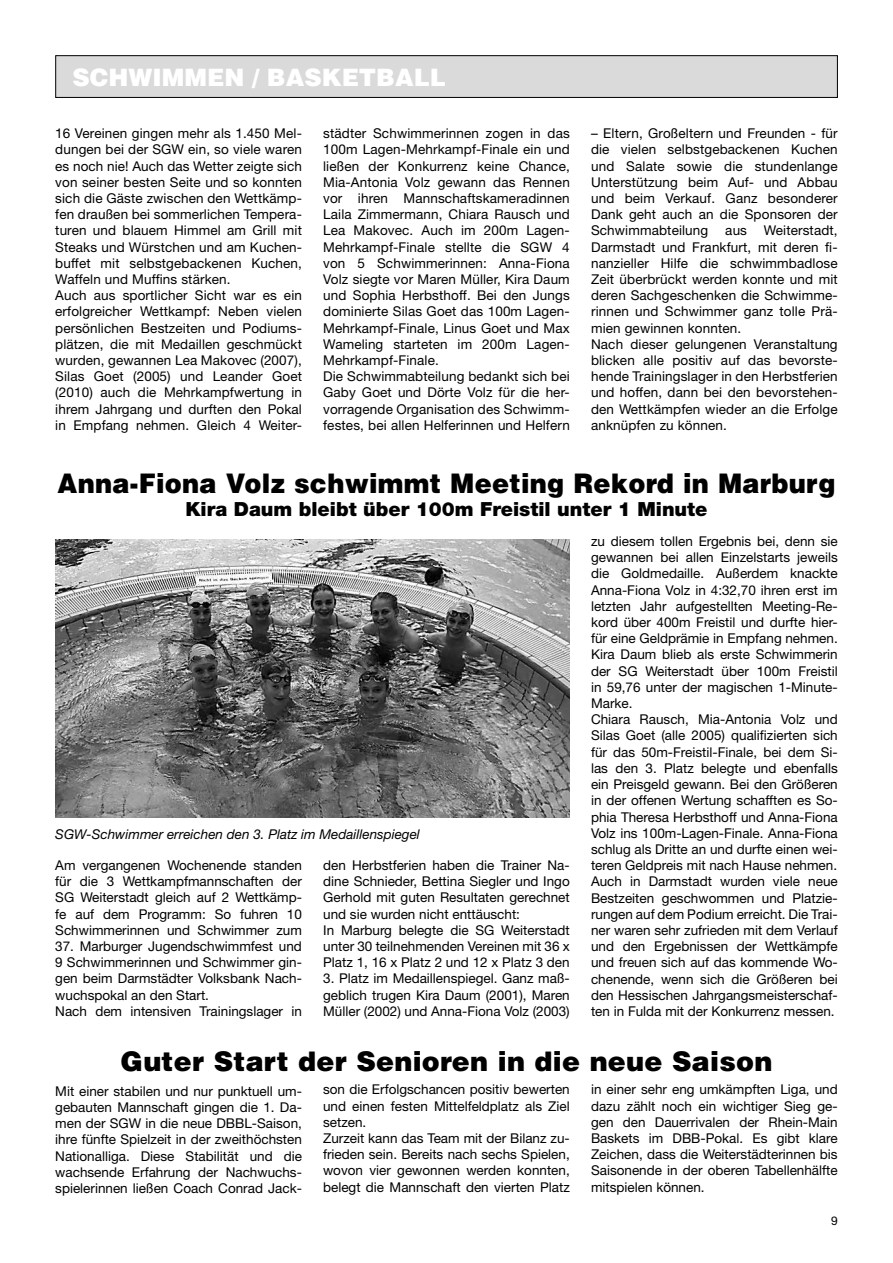
<style>
.page{position:relative;width:893px;height:1263px;background:#fff}
.page>*{position:absolute;margin:0;border:0;box-sizing:border-box;transform-origin:0 0}
.t1{font:900 27px "Helvetica";letter-spacing:.01em;color:#000;scale:.95 1}
.t2{font:900 27px "Helvetica";letter-spacing:.01em;color:#000}
.t3{font:900 24px "Helvetica";color:#fff}
.t4{font:900 19.5px "Helvetica Neue";color:#000}
.t5{font:13.5px/16.2px "Helvetica Neue";color:#000}
.t6{font:italic 13.5px "Helvetica Neue";color:#000}
.t7{font:12px "Helvetica Neue";color:#000}
</style>
<div class="page">
<div style="left:56px;top:56px;width:781px;height:41px;background:#dadada"></div>
<div style="left:55px;top:55px;width:783px;height:43px;border:1px solid #000"></div>
<img style="left:55px;top:539px;width:515px;height:279px">
<h2 class="t3" style="left:72px;top:62px;width:375px">SCHWIMMEN / BASKETBALL</h2>
<p class="t5" style="left:55px;top:125px;width:248px">16 Vereinen gingen mehr als 1.450 Mel&shy;dungen bei der SGW ein, so viele waren es noch nie! Auch das Wetter zeigte sich von seiner besten Seite und so konnten sich die Gäste zwischen den Wettkämp&shy;fen draußen bei sommerlichen Tempera&shy;turen und blauem Himmel am Grill mit Steaks und Würstchen und am Kuchen&shy;buffet mit selbstgebackenen Kuchen, Waffeln und Muffins stärken.<br>Auch aus sportlicher Sicht war es ein erfolgreicher Wettkampf: Neben vielen persönlichen Bestzeiten und Podiums&shy;plätzen, die mit Medaillen geschmückt wurden, gewannen Lea Makovec (2007), Silas Goet (2005) und Leander Goet (2010) auch die Mehrkampfwertung in ihrem Jahrgang und durften den Pokal in Empfang nehmen. Gleich 4 Weiter-</p>
<p class="t5" style="left:323px;top:125px;width:248px">städter Schwimmerinnen zogen in das 100m Lagen-Mehrkampf-Finale ein und ließen der Konkurrenz keine Chance, Mia-Antonia Volz gewann das Rennen vor ihren Mannschaftskameradinnen Laila Zimmermann, Chiara Rausch und Lea Makovec. Auch im 200m Lagen-Mehrkampf-Finale stellte die SGW 4 von 5 Schwimmerinnen: Anna-Fiona Volz siegte vor Maren Müller, Kira Daum und Sophia Herbsthoff. Bei den Jungs dominierte Silas Goet das 100m Lagen-Mehrkampf-Finale, Linus Goet und Max Wameling starteten im 200m Lagen-Mehrkampf-Finale.<br>Die Schwimmabteilung bedankt sich bei Gaby Goet und Dörte Volz für die her&shy;vorragende Organisation des Schwimm&shy;festes, bei allen Helferinnen und Helfern</p>
<p class="t5" style="left:591px;top:125px;width:248px;text-align:justify">– Eltern, Großeltern und Freunden - für die vielen selbstgebackenen Kuchen und Salate sowie die stundenlange Unterstützung beim Auf- und Abbau und beim Verkauf. Ganz besonderer Dank geht auch an die Sponsoren der Schwimmabteilung</p>
<p class="t5" style="left:591px;top:222px;width:248px;text-indent:173px">Weiterstadt, Darmstadt und Frankfurt, mit deren fi&shy;nanzieller Hilfe die schwimmbadlose Zeit überbrückt werden konnte und mit deren Sachgeschenken die Schwimme&shy;rinnen und Schwimmer ganz tolle Prä&shy;mien gewinnen konnten.<br>Nach dieser gelungenen Veranstaltung blicken alle positiv auf das bevorste&shy;hende Trainingslager in den Herbstferien und hoffen, dann bei den bevorstehen&shy;den Wettkämpfen wieder an die Erfolge anknüpfen zu können.</p>
<p class="t5" style="left:725px;top:222px;width:23px">aus</p>
<h1 class="t1" style="left:58px;top:465px;width:820px">Anna-Fiona Volz schwimmt Meeting Rekord in Marburg</h1>
<h3 class="t4" style="left:185px;top:497px;width:523px">Kira Daum bleibt über 100m Freistil unter 1 Minute</h3>
<p class="t6" style="left:55px;top:826px;width:366px">SGW-Schwimmer erreichen den 3. Platz im Medaillenspiegel</p>
<p class="t5" style="left:323px;top:857px;width:248px">den Herbstferien haben die Trainer Na&shy;dine Schnieder, Bettina Siegler und Ingo Gerhold mit guten Resultaten gerechnet und sie wurden nicht enttäuscht:<br>In Marburg belegte die SG Weiterstadt unter 30 teilnehmenden Vereinen mit 36 x Platz 1, 16 x Platz 2 und 12 x Platz 3 den</p>
<p class="t5" style="left:323px;top:970px;width:248px;text-align:justify">3. Platz im Medaillenspiegel. Ganz maß&shy;geblich trugen Kira Daum (2001), Maren Müller (2002) und Anna-Fiona Volz (2003)</p>
<p class="t5" style="left:55px;top:857px;width:248px;text-align:justify">Am vergangenen Wochenende standen für die 3 Wettkampfmannschaften der SG Weiterstadt gleich auf 2 Wettkämp&shy;fe auf dem Programm: So fuhren 10<br>Schwimmerinnen und Schwimmer zum</p>
<p class="t5" style="left:55px;top:938px;width:248px">37. Marburger Jugendschwimmfest und 9 Schwimmerinnen und Schwimmer gin&shy;gen beim Darmstädter Volksbank Nach&shy;wuchspokal an den Start.<br>Nach dem intensiven Trainingslager in</p>
<p class="t5" style="left:591px;top:533px;width:248px">zu diesem tollen Ergebnis bei, denn sie gewannen bei allen Einzelstarts jeweils die Goldmedaille. Außerdem knackte Anna-Fiona Volz in 4:32,70 ihren erst im letzten Jahr aufgestellten Meeting-Re&shy;kord über 400m Freistil und durfte hier&shy;für eine Geldprämie in Empfang nehmen.<br>Kira Daum blieb als erste Schwimmerin der SG Weiterstadt über 100m Freistil in 59,76 unter der magischen 1-Minute-Marke.<br>Chiara Rausch, Mia-Antonia Volz und Silas Goet (alle 2005) qualifizierten sich für das 50m-Freistil-Finale, bei dem Si&shy;las den 3. Platz belegte und ebenfalls ein Preisgeld gewann. Bei den Größeren in der offenen Wertung schafften es So&shy;phia Theresa Herbsthoff und Anna-Fiona Volz ins 100m-Lagen-Finale. Anna-Fiona schlug als Dritte an und durfte einen wei&shy;teren Geldpreis mit nach Hause nehmen.<br>Auch in Darmstadt wurden viele neue Bestzeiten geschwommen und Platzie&shy;rungen auf dem Podium erreicht. Die Trai&shy;ner waren sehr zufrieden mit dem Verlauf und den Ergebnissen der Wettkämpfe und freuen sich auf das kommende Wo&shy;chenende, wenn sich die Größeren bei den Hessischen Jahrgangsmeisterschaf&shy;ten in Fulda mit der Konkurrenz messen.</p>
<h1 class="t2" style="left:121px;top:1043px;width:653px">Guter Start der Senioren in die neue Saison</h1>
<p class="t5" style="left:591px;top:1081px;width:248px;text-align:justify">in einer sehr eng umkämpften Liga, und dazu zählt noch ein wichtiger Sieg ge&shy;gen den Dauerrivalen der Rhein-Main Baskets im DBB-Pokal. Es gibt klare Zeichen, dass die Weiterstädterinnen bis Saisonende in der oberen Tabellenhälfte mitspielen können.</p>
<p class="t5" style="left:55px;top:1082px;width:248px;text-align:justify">Mit einer stabilen und nur punktuell um&shy;gebauten Mannschaft gingen die 1. Da&shy;men der SGW in die neue DBBL-Saison, ihre fünfte Spielzeit in der zweithöchsten Nationalliga. Diese Stabilität und die wachsende Erfahrung der Nachwuchs&shy;spielerinnen ließen Coach Conrad Jack-</p>
<p class="t5" style="left:323px;top:1081px;width:248px">son die Erfolgschancen positiv bewerten und einen festen Mittelfeldplatz als Ziel setzen.<br>Zurzeit kann das Team mit der Bilanz zu&shy;frieden sein. Bereits nach sechs Spielen, wovon vier gewonnen werden konnten, belegt die Mannschaft den vierten Platz</p>
<p class="t7" style="left:831px;top:1214px;width:8px">9</p>
</div>
